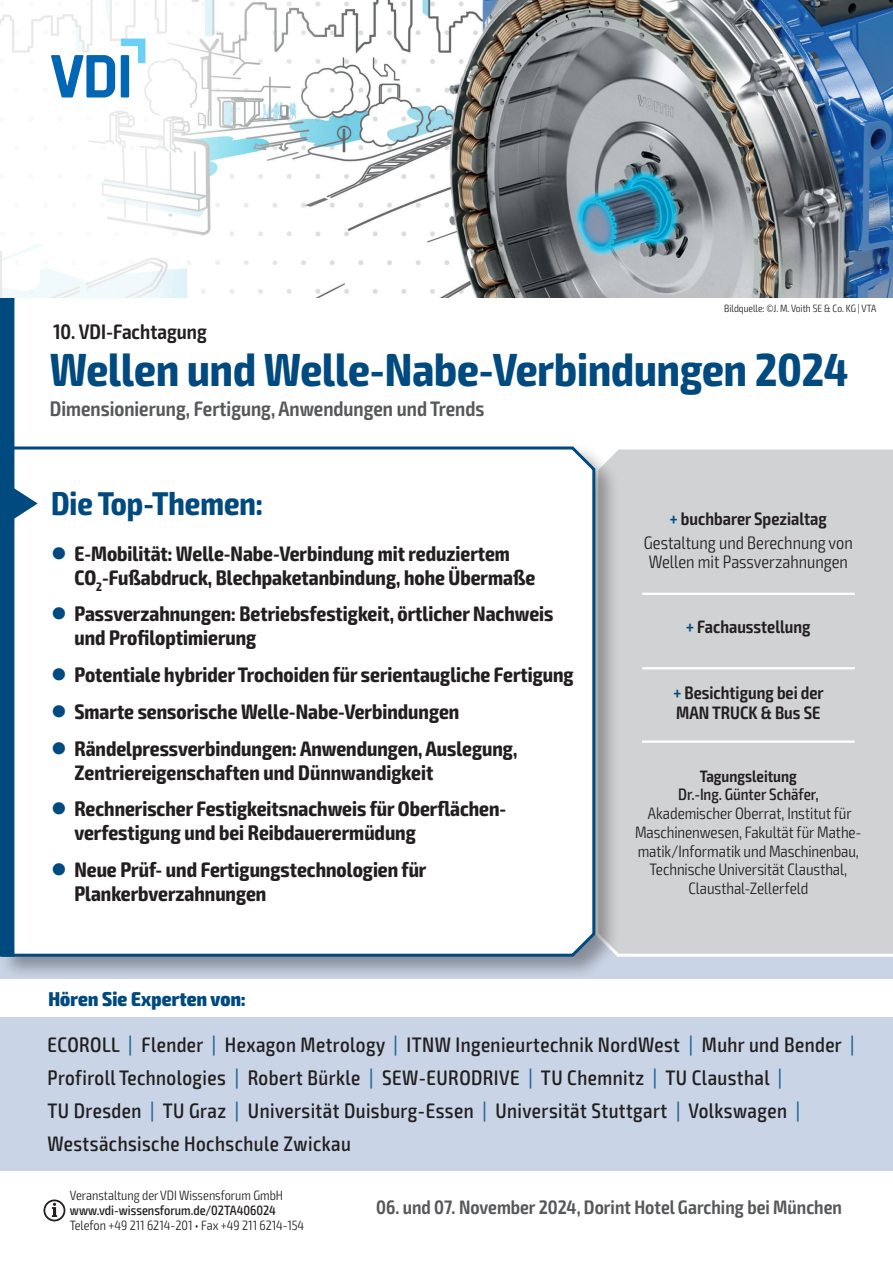
<style>
.page{position:relative;width:893px;height:1263px;background:#fff}
.page>*{position:absolute;margin:0;border:0;box-sizing:border-box;transform-origin:0 0}
.Subline_NEU{font:700 condensed 46.5px "Exo 2";color:#004a7f}
.Top-Themen_Headline{font:700 condensed 33px "Exo 2";color:#004a7f}
.t1{font:700 condensed 21px/24px "Exo 2";color:#231f20}
.Firmen{font:500 condensed 21px/33px "Exo 2";letter-spacing:.02em;color:#231f20}
.Subline_NEU-2{font:600 condensed 21px "Exo 2";color:#57585a}
.t2{font:600 condensed 21px "Exo 2";color:#231f20}
.Hören_Sie_Experten_von{font:800 condensed 20.1px "Exo 2";letter-spacing:.01em;color:#004a7f}
.t3{font:600 condensed 19.5px "Exo 2";color:#57585a}
.Highlights_Fließtext{font:600 condensed 18px/19.5px "Exo 2";color:#231f20}
.Highlights_Fließtext-2{font:300 condensed 18px/19.5px "Exo 2";color:#231f20}
.t4{font:300 condensed 16.5px/18.8px "Exo 2";letter-spacing:-.005em;color:#231f20;text-align:center}
.t5{font:600 condensed 16.5px "Exo 2";color:#231f20}
.t6{font:300 condensed 13.5px "Exo 2";color:#231f20}
.t7{font:500 condensed 13.5px "Exo 2";color:#231f20}
.t8{font:300 condensed 10.5px "Exo 2";color:#231f20}
.s1{color:#004a7f}
.s2{font-weight:500}
.s3{color:#1c6194}
</style>
<div class="page">
<img style="left:355px;top:0;width:538px;height:298px">
<div style="left:620px;top:449px;width:273px;height:509px;background:#d1d2d4"></div>
<div style="left:0;top:443px;width:620px;height:538px;background:#231f20;opacity:.4"></div>
<svg style="left:0;top:445px;width:597px;height:513px"></svg>
<svg style="left:0;top:298px;width:38px;height:659px"></svg>
<svg style="left:44px;top:1199px;width:21px;height:22px"></svg>
<div style="left:0;top:1017px;width:893px;height:153px;background:#c9d5e6"></div>
<hr style="left:642px;top:740px;width:213px;height:3px;background:#fff">
<hr style="left:642px;top:593px;width:213px;height:2px;background:#fff">
<svg style="left:0;top:0;width:355px;height:298px"></svg>
<svg style="left:51px;top:39px;width:94px;height:58px"></svg>
<hr style="left:642px;top:667px;width:213px;height:2px;background:#fff">
<p class="t8" style="left:724px;top:303px;width:153px">Bildquelle: ©J. M. Voith SE &amp; Co. KG | VTA</p>
<p class="t2" style="left:53px;top:319px;width:155px">10. VDI-Fachtagung</p>
<p class="Subline_NEU" style="left:50px;top:342px;width:800px">Wellen und Welle-Nabe-Verbindungen 2024</p>
<p class="Subline_NEU-2" style="left:50px;top:396px;width:436px">Dimensionierung, Fertigung, Anwendungen und Trends</p>
<p class="Top-Themen_Headline" style="left:51px;top:484px;width:214px">Die Top-Themen:</p>
<p class="t1" style="left:74px;top:542px;width:462px;text-indent:-23px"><span class="s1">●</span> E-Mobilität: Welle-Nabe-Verbindung mit reduziertem<br>CO<sub>2</sub>-Fußabdruck, Blechpaketanbindung, hohe Übermaße</p>
<p class="t1" style="left:74px;top:602px;width:481px;text-indent:-23px"><span class="s1">●</span> Passverzahnungen: Betriebsfestigkeit, örtlicher Nachweis und Profiloptimierung</p>
<p class="t1" style="left:51px;top:663px;width:524px"><span class="s1">●</span> Potentiale hybrider Trochoiden für serientaugliche Fertigung</p>
<p class="t1" style="left:51px;top:700px;width:410px"><span class="s1">●</span> Smarte sensorische Welle-Nabe-Verbindungen</p>
<p class="t1" style="left:74px;top:737px;width:444px;text-indent:-23px"><span class="s1">●</span> Rändelpressverbindungen: Anwendungen, Auslegung,<br>Zentriereigenschaften und Dünnwandigkeit</p>
<p class="t1" style="left:74px;top:797px;width:433px;text-indent:-23px"><span class="s1">●</span> Rechnerischer Festigkeitsnachweis für Oberflächen&shy;verfestigung und bei Reibdauerermüdung</p>
<p class="t1" style="left:74px;top:858px;width:354px;text-indent:-23px"><span class="s1">●</span> Neue Prüf- und Fertigungstechnologien für<br>Plankerbverzahnungen</p>
<p class="Highlights_Fließtext" style="left:670px;top:509px;width:158px"><span class="s1">+</span> buchbarer Spezialtag</p>
<p class="Highlights_Fließtext-2" style="left:644px;top:533px;width:210px">Gestaltung und Berechnung von<br>Wellen mit Passverzahnungen</p>
<p class="Highlights_Fließtext" style="left:686px;top:617px;width:126px"><span class="s1">+</span> Fachausstellung</p>
<p class="Highlights_Fließtext" style="left:673px;top:683px;width:152px"><span class="s1">+</span> Besichtigung bei der<br>MAN TRUCK &amp; Bus SE</p>
<p class="t5" style="left:700px;top:766px;width:99px">Tagungsleitung</p>
<p class="t4" style="left:635px;top:786px;width:228px"><span class="s2">Dr.-Ing. Günter Schäfer, </span>Akademischer Oberrat, Institut für Maschinenwesen, Fakultät für Mathe&shy;matik/Informatik und Maschinenbau, Technische Universität Clausthal,</p>
<p class="t4" style="left:688px;top:879px;width:121px">Clausthal-Zellerfeld</p>
<p class="Hören_Sie_Experten_von" style="left:48px;top:986px;width:199px">Hören Sie Experten von:</p>
<p class="Firmen" style="left:47px;top:1028px;width:809px">ECOROLL <span class="s3">|</span> Flender <span class="s3">|</span> Hexagon Metrology <span class="s3">|</span> ITNW Ingenieurtechnik NordWest <span class="s3">|</span> Muhr und Bender <span class="s3">| </span>Profiroll Technologies <span class="s3">|</span> Robert Bürkle <span class="s3">|</span> SEW-EURODRIVE <span class="s3">|</span> TU Chemnitz <span class="s3">|</span> TU Clausthal <span class="s3">|<br></span>TU Dresden <span class="s3">|</span> TU Graz <span class="s3">|</span> Universität Duisburg-Essen <span class="s3">|</span> Universität Stuttgart <span class="s3">|</span> Volkswagen <span class="s3">| </span>Westsächsische Hochschule Zwickau</p>
<p class="t6" style="left:70px;top:1187px;width:215px">Veranstaltung der VDI Wissensforum GmbH</p>
<p class="t7" style="left:70px;top:1202px;width:208px">www.vdi-wissensforum.de/02TA406024</p>
<p class="t6" style="left:70px;top:1217px;width:236px">Telefon +49 211 6214-201 • Fax +49 211 6214-154</p>
<p class="t3" style="left:376px;top:1196px;width:467px">06. und 07. November 2024, Dorint Hotel Garching bei München</p>
</div>
